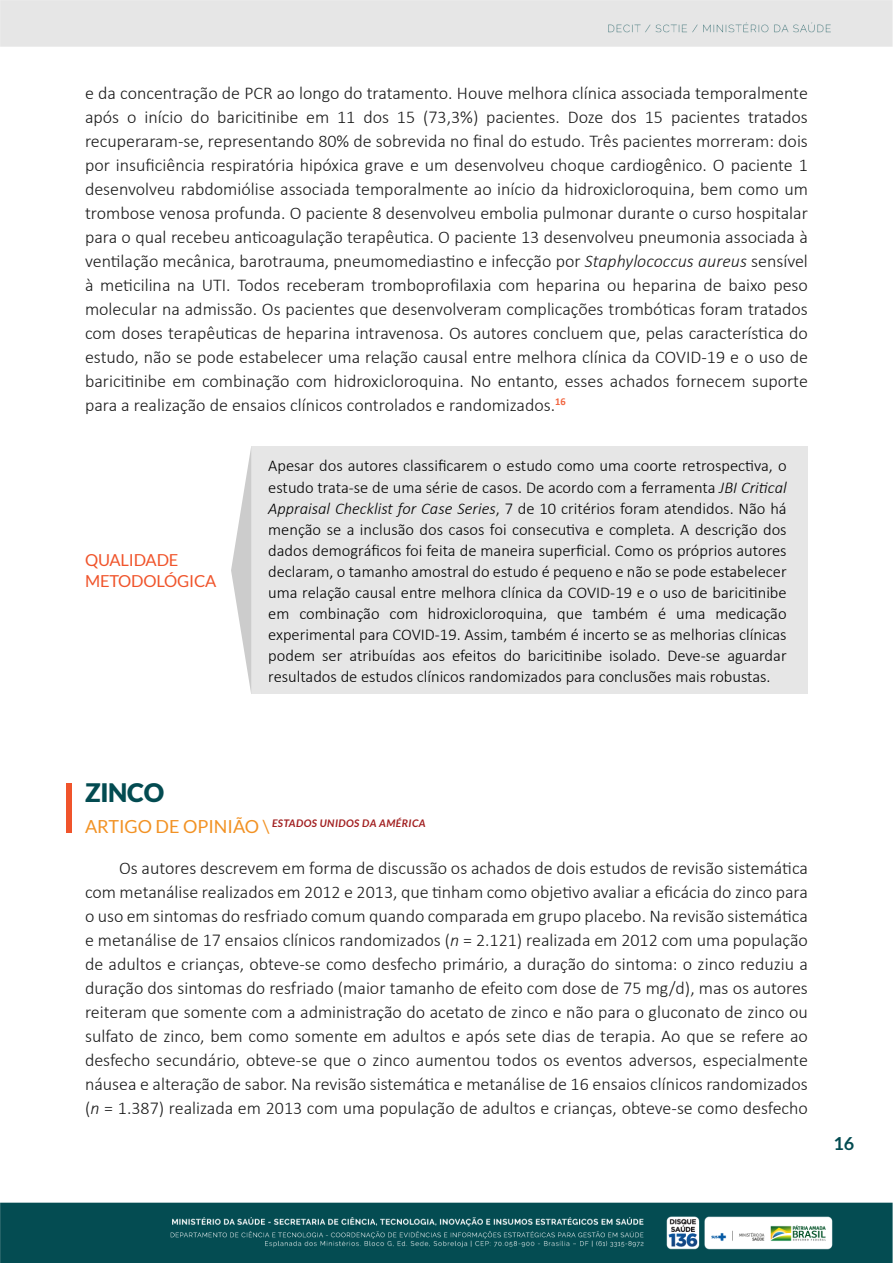
<style>
.page{position:relative;width:893px;height:1263px;background:#fff}
.page>*{position:absolute;margin:0;border:0;box-sizing:border-box;transform-origin:0 0}
.t1{font:900 25.5px "Lato";letter-spacing:-.01em;color:#034b51}
.t2{font:300 18px/24px "Calibri";color:#1a1a1a;text-align:justify}
.t3{font:700 18px "Lato";color:#034b51}
.t4{font:300 16.5px/21px "Calibri";color:#000;text-align:justify}
.t5{font:16.5px/21px "Lato";letter-spacing:-.01em;color:#f0542b}
.t6{font:italic 700 10.5px "Lato";letter-spacing:.04em;color:#a22021}
.s1{font-style:italic}
.s2{font-weight:400;font-style:normal;font-size:18px;color:#f29224}
</style>
<div class="page">
<img style="left:0;top:0;width:893px;height:1263px">
<div style="left:85px;top:446px;width:146px;height:248px;background:#fff"></div>
<div style="left:251px;top:446px;width:557px;height:248px;background:#e6e6e6"></div>
<svg style="left:231px;top:446px;width:20px;height:248px"></svg>
<div style="left:66px;top:783px;width:6px;height:50px;background:#f0542b"></div>
<p class="t2" style="left:85px;top:80px;width:724px">e da concentração de PCR ao longo do tratamento. Houve melhora clínica associada temporalmente após o início do baricitinibe em 11 dos 15 (73,3%) pacientes. Doze dos 15 pacientes tratados recuperaram-se, representando 80% de sobrevida no final do estudo. Três pacientes morreram: dois por insuficiência respiratória hipóxica grave e um desenvolveu choque cardiogênico. O paciente 1 desenvolveu rabdomiólise associada temporalmente ao início da hidroxicloroquina, bem como um trombose venosa profunda. O paciente 8 desenvolveu embolia pulmonar durante o curso hospitalar para o qual recebeu anticoagulação terapêutica. O paciente 13 desenvolveu pneumonia associada à ventilação mecânica, barotrauma, pneumomediastino e infecção por <span class="s1">Staphylococcus aureus</span> sensível à meticilina na UTI. Todos receberam tromboprofilaxia com heparina ou heparina de baixo peso molecular na admissão. Os pacientes que desenvolveram complicações trombóticas foram tratados com doses terapêuticas de heparina intravenosa. Os autores concluem que, pelas característica do estudo, não se pode estabelecer uma relação causal entre melhora clínica da COVID-19 e o uso de baricitinibe em combinação com hidroxicloroquina. No entanto, esses achados fornecem suporte para a realização de ensaios clínicos controlados e randomizados.<sup>16</sup></p>
<p class="t5" style="left:85px;top:550px;width:133px">QUALIDADE<br>METODOLÓGICA</p>
<p class="t4" style="left:268px;top:455px;width:520px">Apesar dos autores classificarem o estudo como uma coorte retrospectiva, o estudo trata-se de uma série de casos. De acordo com a ferramenta <span class="s1">JBI Critical Appraisal Checklist for Case Series</span>, 7 de 10 critérios foram atendidos. Não há menção se a inclusão dos casos foi consecutiva e completa. A descrição dos dados demográficos foi feita de maneira superficial. Como os próprios autores declaram, o tamanho amostral do estudo é pequeno e não se pode estabelecer uma relação causal entre melhora clínica da COVID-19 e o uso de baricitinibe em combinação com hidroxicloroquina, que também é uma medicação experimental para COVID-19. Assim, também é incerto se as melhorias clínicas podem ser atribuídas aos efeitos do baricitinibe isolado. Deve-se aguardar resultados de estudos clínicos randomizados para conclusões mais robustas.</p>
<h1 class="t1" style="left:85px;top:778px;width:81px">ZINCO</h1>
<p class="t6" style="left:85px;top:817px;width:342px"><span class="s2">ARTIGO DE OPINIÃO \</span> ESTADOS UNIDOS DA AMÉRICA</p>
<p class="t2" style="left:85px;top:855px;width:724px;text-indent:34px">Os autores descrevem em forma de discussão os achados de dois estudos de revisão sistemática com metanálise realizados em 2012 e 2013, que tinham como objetivo avaliar a eficácia do zinco para o uso em sintomas do resfriado comum quando comparada em grupo placebo. Na revisão sistemática e metanálise de 17 ensaios clínicos randomizados (<span class="s1">n</span> = 2.121) realizada em 2012 com uma população de adultos e crianças, obteve-se como desfecho primário, a duração do sintoma: o zinco reduziu a duração dos sintomas do resfriado (maior tamanho de efeito com dose de 75 mg/d), mas os autores reiteram que somente com a administração do acetato de zinco e não para o gluconato de zinco ou sulfato de zinco, bem como somente em adultos e após sete dias de terapia. Ao que se refere ao desfecho secundário, obteve-se que o zinco aumentou todos os eventos adversos, especialmente náusea e alteração de sabor. Na revisão sistemática e metanálise de 16 ensaios clínicos randomizados (<span class="s1">n</span> = 1.387) realizada em 2013 com uma população de adultos e crianças, obteve-se como desfecho</p>
<p class="t3" style="left:833px;top:1133px;width:22px">16</p>
</div>
